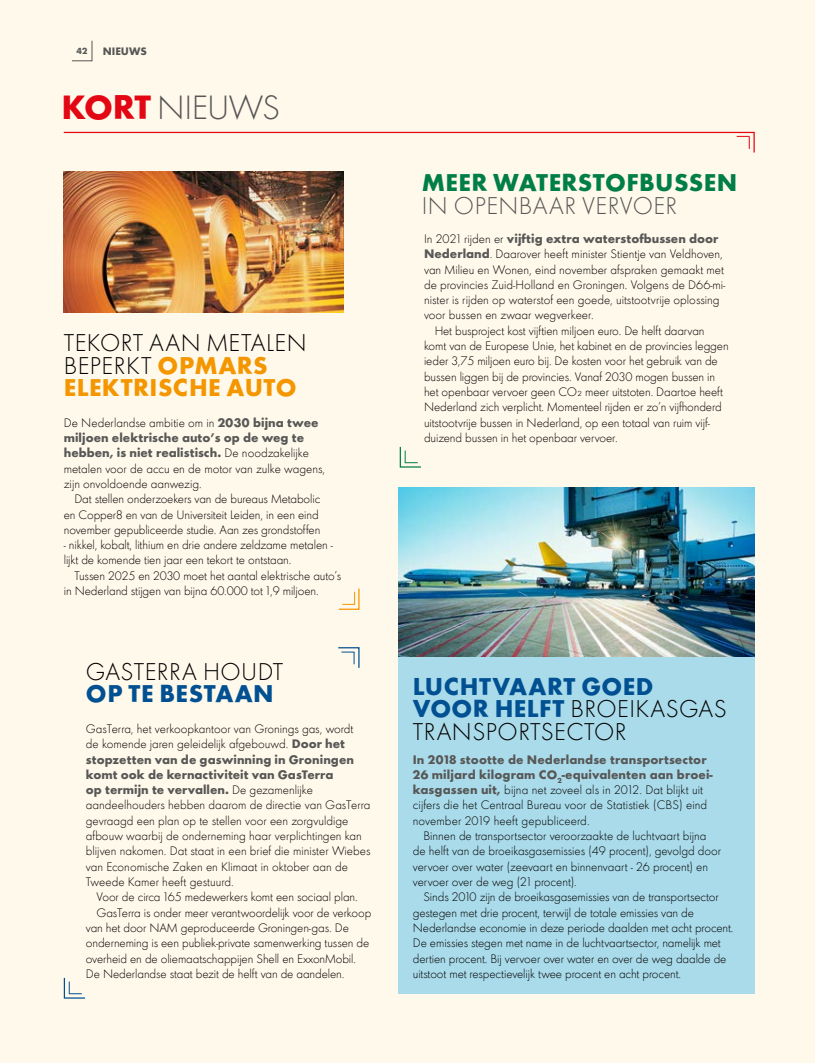
<style>
.page{position:relative;width:815px;height:1063px;background:#fff9eb}
.page>*{position:absolute;margin:0;border:0;box-sizing:border-box;transform-origin:0 0}
.t1{font:300 31.25px "Shell";letter-spacing:-.02em;color:#575756}
.t2{font:300 22.5px/22.5px "Shell";letter-spacing:.02em;color:#000}
.t3{font:700 22.5px "Shell";letter-spacing:.02em;color:#007e48}
.t4{font:300 22.5px "Shell";letter-spacing:.02em;color:#575756}
.t5{font:700 22.5px "Shell";letter-spacing:.02em;color:#005092}
.t6{font:300 11.38px/15.4px "Shell";letter-spacing:-.01em;color:#000}
.t7{font:700 11.38px "Shell";color:#575756}
.t8{font:700 10px "Shell";color:#575756}
.t9{font:700 8.12px "Shell";color:#575756}
.s1{font-weight:700;color:#e30613}
.s2{font-weight:700;color:#f49600}
.s3{font-weight:700;color:#575756}
.s4{font-weight:300;color:#000}
.s5{font-weight:700;color:#005092}
</style>
<div class="page">
<svg style="left:63px;top:131px;width:692px;height:22px"></svg>
<svg style="left:63px;top:977px;width:22px;height:22px"></svg>
<svg style="left:338px;top:647px;width:22px;height:21px"></svg>
<svg style="left:399px;top:446px;width:22px;height:22px"></svg>
<svg style="left:338px;top:588px;width:22px;height:22px"></svg>
<img style="left:64px;top:172px;width:280px;height:140px">
<img style="left:399px;top:488px;width:356px;height:169px">
<div style="left:399px;top:657px;width:356px;height:336px;background:#aadbea"></div>
<svg style="left:72px;top:40px;width:21px;height:21px"></svg>
<p class="t9" style="left:77px;top:44px;width:13px">42</p>
<p class="t8" style="left:103px;top:43px;width:46px">NIEUWS</p>
<h1 class="t1" style="left:61px;top:84px;width:220px"><span class="s1">KORT</span> NIEUWS</h1>
<h2 class="t2" style="left:64px;top:331px;width:244px">TEKORT AAN METALEN<br>BEPERKT <span class="s2">OPMARS<br>ELEKTRISCHE AUTO</span></h2>
<p class="t6" style="left:64px;top:414px;width:263px">De Nederlandse ambitie om in <span class="s3">2030 bijna twee miljoen elektrische auto’s op de weg te hebben, is niet realistisch.</span> De noodzakelijke metalen voor de accu en de motor van zulke wagens, zijn onvoldoende aanwezig.</p>
<p class="t6" style="left:64px;top:491px;width:258px;text-indent:11px">Dat stellen onderzoekers van de bureaus Metabolic en Copper8 en van de Universiteit Leiden, in een eind november gepubliceerde studie. Aan zes grondstoffen</p>
<p class="t6" style="left:64px;top:537px;width:271px">- nikkel, kobalt, lithium en drie andere zeldzame metalen - lijkt de komende tien jaar een tekort te ontstaan.</p>
<p class="t6" style="left:64px;top:567px;width:279px;text-indent:11px">Tussen 2025 en 2030 moet het aantal elektrische auto’s in Nederland stijgen van bijna 60.000 tot 1,9 miljoen.</p>
<h2 class="t2" style="left:86px;top:659px;width:199px">GASTERRA HOUDT</h2>
<h2 class="t5" style="left:86px;top:675px;width:189px">OP TE BESTAAN</h2>
<p class="t6" style="left:86px;top:721px;width:286px">GasTerra, het verkoopkantoor van Gronings gas, wordt<br>de komende jaren geleidelijk afgebouwd. <span class="s3">Door het stopzetten van de gaswinning in Groningen komt ook de kernactiviteit van GasTerra<br>op termijn te vervallen.</span> De gezamenlijke aandeelhouders hebben daarom de directie van GasTerra gevraagd een plan op te stellen voor een zorgvuldige afbouw waarbij de onderneming haar verplichtingen kan blijven nakomen. Dat staat in een brief die minister Wiebes van Economische Zaken en Klimaat in oktober aan de Tweede Kamer heeft gestuurd.</p>
<p class="t6" style="left:97px;top:889px;width:263px">Voor de circa 165 medewerkers komt een sociaal plan.</p>
<p class="t6" style="left:97px;top:904px;width:276px">GasTerra is onder meer verantwoordelijk voor de verkoop</p>
<p class="t6" style="left:86px;top:920px;width:265px">van het door NAM geproduceerde Groningen-gas. De</p>
<p class="t6" style="left:86px;top:935px;width:285px">onderneming is een publiek-private samenwerking tussen de</p>
<p class="t6" style="left:86px;top:950px;width:272px">overheid en de oliemaatschappijen Shell en ExxonMobil.</p>
<p class="t6" style="left:86px;top:966px;width:260px">De Nederlandse staat bezit de helft van de aandelen.</p>
<h2 class="t3" style="left:422px;top:164px;width:317px">MEER WATERSTOFBUSSEN</h2>
<h2 class="t4" style="left:422px;top:189px;width:257px">IN OPENBAAR VERVOER</h2>
<p class="t7" style="left:424px;top:229px;width:296px"><span class="s4">In 2021 rijden er</span> vijftig extra waterstofbussen door</p>
<p class="t6" style="left:424px;top:246px;width:300px"><span class="s3">Nederland</span>. Daarover heeft minister Stientje van Veldhoven,</p>
<p class="t6" style="left:424px;top:261px;width:301px">van Milieu en Wonen, eind november afspraken gemaakt met</p>
<p class="t6" style="left:424px;top:277px;width:303px">de provincies Zuid-Holland en Groningen. Volgens de D66-mi-</p>
<p class="t6" style="left:424px;top:292px;width:297px">nister is rijden op waterstof een goede, uitstootvrije oplossing</p>
<p class="t6" style="left:424px;top:307px;width:171px">voor bussen en zwaar wegverkeer.</p>
<p class="t6" style="left:435px;top:322px;width:271px">Het busproject kost vijftien miljoen euro. De helft daarvan</p>
<p class="t6" style="left:424px;top:338px;width:306px">komt van de Europese Unie, het kabinet en de provincies leggen</p>
<p class="t6" style="left:424px;top:353px;width:295px">ieder 3,75 miljoen euro bij. De kosten voor het gebruik van de</p>
<p class="t6" style="left:424px;top:368px;width:293px">bussen liggen bij de provincies. Vanaf 2030 mogen bussen in</p>
<p class="t6" style="left:424px;top:384px;width:301px">het openbaar vervoer geen CO₂ meer uitstoten. Daartoe heeft</p>
<p class="t6" style="left:424px;top:399px;width:299px">Nederland zich verplicht. Momenteel rijden er zo’n vijfhonderd</p>
<p class="t6" style="left:424px;top:414px;width:288px">uitstootvrije bussen in Nederland, op een totaal van ruim vijf-</p>
<p class="t6" style="left:424px;top:430px;width:195px">duizend bussen in het openbaar vervoer.</p>
<h2 class="t2" style="left:413px;top:674px;width:315px"><span class="s5">LUCHTVAART GOED<br>VOOR HELFT</span> BROEIKASGAS<br>TRANSPORTSECTOR</h2>
<p class="t6" style="left:413px;top:751px;width:302px"><span class="s3">In 2018 stootte de Nederlandse transportsector 26 miljard kilogram CO</span><sub>2</sub><span class="s3">-equivalenten aan broei&shy;kasgassen uit,</span> bijna net zoveel als in 2012. Dat blijkt uit cijfers die het Centraal Bureau voor de Statistiek (CBS) eind november 2019 heeft gepubliceerd.</p>
<p class="t6" style="left:413px;top:828px;width:310px;text-indent:11px">Binnen de transportsector veroorzaakte de luchtvaart bijna de helft van de broeikasgasemissies (49 procent), gevolgd door vervoer over water (zeevaart en binnenvaart - 26 procent) en vervoer over de weg (21 procent).</p>
<p class="t6" style="left:413px;top:889px;width:322px;text-indent:11px">Sinds 2010 zijn de broeikasgasemissies van de transportsector gestegen met drie procent, terwijl de totale emissies van de Nederlandse economie in deze periode daalden met acht procent.<br>De emissies stegen met name in de luchtvaartsector, namelijk met dertien procent. Bij vervoer over water en over de weg daalde de uitstoot met respectievelijk twee procent en acht procent.</p>
</div>
